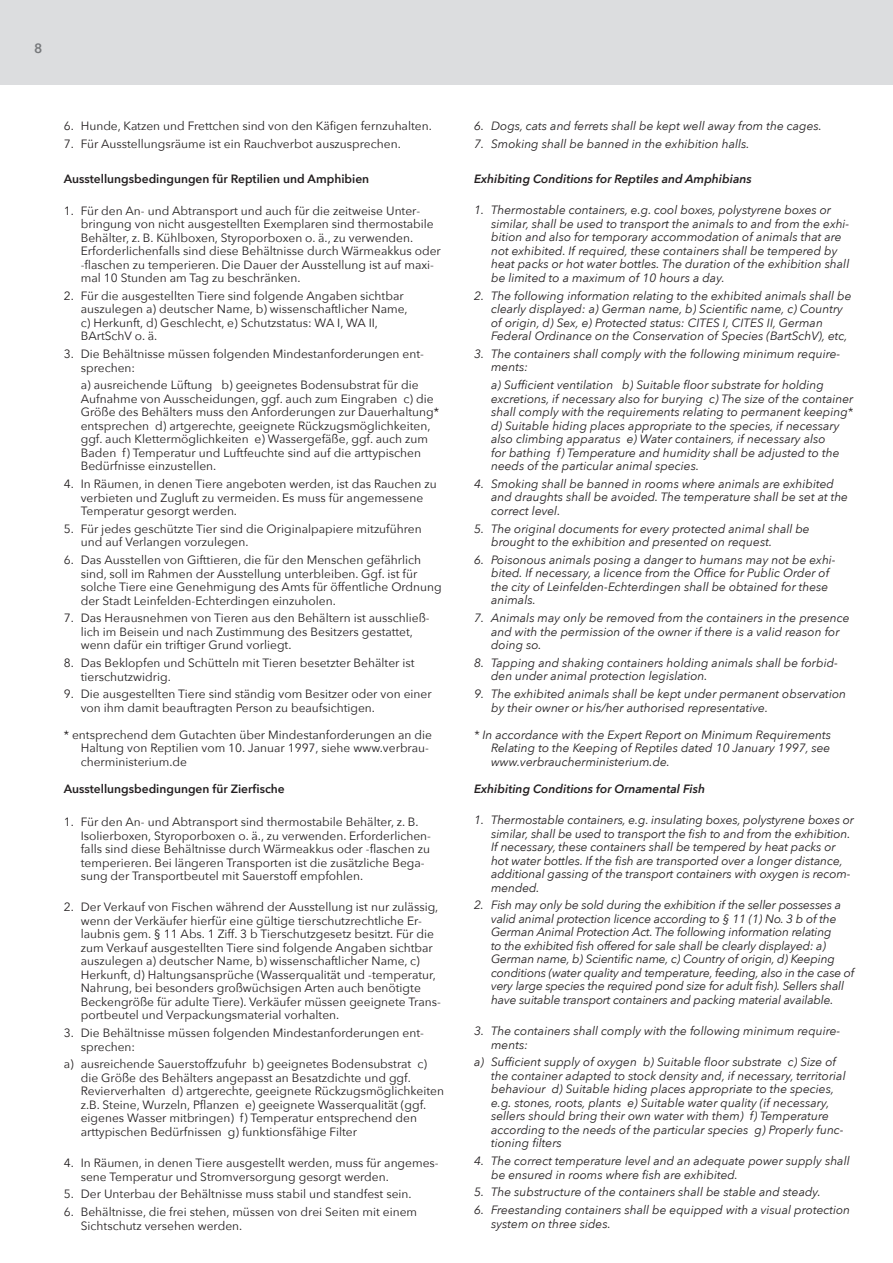
<style>
.page{position:relative;width:893px;height:1263px;background:#fff}
.page>*{position:absolute;margin:0;border:0;box-sizing:border-box;transform-origin:0 0}
.t1{font:600 13.5px "Avenir Next";color:#76787b}
.t2{font:italic 12px/13.5px "Avenir Next";color:#231f20}
.t3{font:12px/13.5px "Avenir Next";color:#231f20}
.t4{font:600 12px "Avenir Next";color:#231f20}
.t5{font:italic 600 12px "Avenir Next";color:#231f20}
</style>
<div class="page">
<div style="left:0;top:0;width:893px;height:85px;background:#dcdddf"></div>
<p class="t1" style="left:34px;top:36px;width:10px">8</p>
<p class="t3" style="left:64px;top:119px;width:370px">6. Hunde, Katzen und Frettchen sind von den Käfigen fernzuhalten.</p>
<p class="t3" style="left:64px;top:136px;width:338px">7. Für Ausstellungsräume ist ein Rauchverbot auszusprechen.</p>
<p class="t4" style="left:64px;top:169px;width:307px">Ausstellungsbedingungen für Reptilien und Amphibien</p>
<p class="t3" style="left:81px;top:203px;width:362px;text-indent:-17px">1. Für den An- und Abtransport und auch für die zeitweise Unter&shy;bringung von nicht ausgestellten Exemplaren sind thermostabile Behälter, z. B. Kühlboxen, Styroporboxen o. ä., zu verwenden.<br>Erforderlichenfalls sind diese Behältnisse durch Wärmeakkus oder -flaschen zu temperieren. Die Dauer der Ausstellung ist auf maxi&shy;mal 10 Stunden am Tag zu beschränken.</p>
<p class="t3" style="left:81px;top:288px;width:328px;text-indent:-17px">2. Für die ausgestellten Tiere sind folgende Angaben sichtbar auszulegen a) deutscher Name, b) wissenschaftlicher Name, c) Herkunft, d) Geschlecht, e) Schutzstatus: WA I, WA II, BArtSchV o. ä.</p>
<p class="t3" style="left:81px;top:347px;width:345px;text-indent:-17px">3. Die Behältnisse müssen folgenden Mindestanforderungen ent&shy;sprechen:</p>
<p class="t3" style="left:81px;top:378px;width:360px">a) ausreichende Lüftung b) geeignetes Bodensubstrat für die Aufnahme von Ausscheidungen, ggf. auch zum Eingraben c) die Größe des Behälters muss den Anforderungen zur Dauerhaltung* entsprechen d) artgerechte, geeignete Rückzugsmöglichkeiten, ggf. auch Klettermöglichkeiten e) Wassergefäße, ggf. auch zum Baden f) Temperatur und Luftfeuchte sind auf die arttypischen Bedürfnisse einzustellen.</p>
<p class="t3" style="left:81px;top:477px;width:357px;text-indent:-17px">4. In Räumen, in denen Tiere angeboten werden, ist das Rauchen zu verbieten und Zugluft zu vermeiden. Es muss für angemessene<br>Temperatur gesorgt werden.</p>
<p class="t3" style="left:81px;top:521px;width:342px;text-indent:-17px">5. Für jedes geschützte Tier sind die Originalpapiere mitzuführen und auf Verlangen vorzulegen.</p>
<p class="t3" style="left:81px;top:553px;width:362px;text-indent:-17px">6. Das Ausstellen von Gifttieren, die für den Menschen gefährlich sind, soll im Rahmen der Ausstellung unterbleiben. Ggf. ist für solche Tiere eine Genehmigung des Amts für öffentliche Ordnung der Stadt Leinfelden-Echterdingen einzuholen.</p>
<p class="t3" style="left:81px;top:611px;width:350px;text-indent:-17px">7. Das Herausnehmen von Tieren aus den Behältern ist ausschließ&shy;lich im Beisein und nach Zustimmung des Besitzers gestattet, wenn dafür ein triftiger Grund vorliegt.</p>
<p class="t3" style="left:81px;top:656px;width:335px;text-indent:-17px">8. Das Beklopfen und Schütteln mit Tieren besetzter Behälter ist tierschutzwidrig.</p>
<p class="t3" style="left:81px;top:687px;width:352px;text-indent:-17px">9. Die ausgestellten Tiere sind ständig vom Besitzer oder von einer von ihm damit beauftragten Person zu beaufsichtigen.</p>
<p class="t3" style="left:81px;top:727px;width:353px;text-indent:-17px">* entsprechend dem Gutachten über Mindestanforderungen an die<br>Haltung von Reptilien vom 10. Januar 1997, siehe www.verbrau&shy;cherministerium.de</p>
<p class="t4" style="left:64px;top:778px;width:222px">Ausstellungsbedingungen für Zierfische</p>
<p class="t3" style="left:81px;top:815px;width:352px;text-indent:-17px">1. Für den An- und Abtransport sind thermostabile Behälter, z. B.<br>Isolierboxen, Styroporboxen o. ä., zu verwenden. Erforderlichen&shy;falls sind diese Behältnisse durch Wärmeakkus oder -flaschen zu temperieren. Bei längeren Transporten ist die zusätzliche Bega&shy;sung der Transportbeutel mit Sauerstoff empfohlen.</p>
<p class="t3" style="left:81px;top:900px;width:362px;text-indent:-17px">2. Der Verkauf von Fischen während der Ausstellung ist nur zulässig, wenn der Verkäufer hierfür eine gültige tierschutzrechtliche Er&shy;laubnis gem. § 11 Abs. 1 Ziff. 3 b Tierschutzgesetz besitzt. Für die zum Verkauf ausgestellten Tiere sind folgende Angaben sichtbar auszulegen a) deutscher Name, b) wissenschaftlicher Name, c)<br>Herkunft, d) Haltungsansprüche (Wasserqualität und -temperatur, Nahrung, bei besonders großwüchsigen Arten auch benötigte Beckengröße für adulte Tiere). Verkäufer müssen geeignete Trans&shy;portbeutel und Verpackungsmaterial vorhalten.</p>
<p class="t3" style="left:81px;top:1026px;width:345px;text-indent:-17px">3. Die Behältnisse müssen folgenden Mindestanforderungen ent&shy;sprechen:</p>
<p class="t3" style="left:81px;top:1057px;width:365px;text-indent:-17px">a) ausreichende Sauerstoffzufuhr b) geeignetes Bodensubstrat c) die Größe des Behälters angepasst an Besatzdichte und ggf.<br>Revierverhalten d) artgerechte, geeignete Rückzugsmöglichkeiten z.B. Steine, Wurzeln, Pflanzen e) geeignete Wasserqualität (ggf. eigenes Wasser mitbringen) f) Temperatur entsprechend den arttypischen Bedürfnissen g) funktionsfähige Filter</p>
<p class="t3" style="left:81px;top:1156px;width:359px;text-indent:-17px">4. In Räumen, in denen Tiere ausgestellt werden, muss für angemes&shy;sene Temperatur und Stromversorgung gesorgt werden.</p>
<p class="t3" style="left:64px;top:1187px;width:349px">5. Der Unterbau der Behältnisse muss stabil und standfest sein.</p>
<p class="t3" style="left:81px;top:1205px;width:338px;text-indent:-17px">6. Behältnisse, die frei stehen, müssen von drei Seiten mit einem<br>Sichtschutz versehen werden.</p>
<p class="t2" style="left:474px;top:118px;width:349px">6. Dogs, cats and ferrets shall be kept well away from the cages.</p>
<p class="t2" style="left:474px;top:136px;width:277px">7. Smoking shall be banned in the exhibition halls.</p>
<p class="t5" style="left:474px;top:169px;width:279px">Exhibiting Conditions for Reptiles and Amphibians</p>
<p class="t2" style="left:491px;top:203px;width:360px;text-indent:-17px">1. Thermostable containers, e.g. cool boxes, polystyrene boxes or similar, shall be used to transport the animals to and from the exhi&shy;bition and also for temporary accommodation of animals that are not exhibited. If required, these containers shall be tempered by heat packs or hot water bottles. The duration of the exhibition shall be limited to a maximum of 10 hours a day.</p>
<p class="t2" style="left:491px;top:288px;width:362px;text-indent:-17px">2. The following information relating to the exhibited animals shall be clearly displayed: a) German name, b) Scientific name, c) Country of origin, d) Sex, e) Protected status: CITES I, CITES II, German Federal Ordinance on the Conservation of Species (BartSchV), etc,</p>
<p class="t2" style="left:491px;top:346px;width:351px;text-indent:-17px">3. The containers shall comply with the following minimum require&shy;ments:</p>
<p class="t2" style="left:491px;top:378px;width:364px">a) Sufficient ventilation b) Suitable floor substrate for holding excretions, if necessary also for burying c) The size of the container shall comply with the requirements relating to permanent keeping* d) Suitable hiding places appropriate to the species, if necessary also climbing apparatus e) Water containers, if necessary also<br>for bathing f) Temperature and humidity shall be adjusted to the needs of the particular animal species.</p>
<p class="t2" style="left:491px;top:476px;width:358px;text-indent:-17px">4. Smoking shall be banned in rooms where animals are exhibited and draughts shall be avoided. The temperature shall be set at the correct level.</p>
<p class="t2" style="left:491px;top:521px;width:320px;text-indent:-17px">5. The original documents for every protected animal shall be brought to the exhibition and presented on request.</p>
<p class="t2" style="left:491px;top:552px;width:346px;text-indent:-17px">6. Poisonous animals posing a danger to humans may not be exhi&shy;bited. If necessary, a licence from the Office for Public Order of the city of Leinfelden-Echterdingen shall be obtained for these animals.</p>
<p class="t2" style="left:491px;top:611px;width:360px;text-indent:-17px">7. Animals may only be removed from the containers in the presence and with the permission of the owner if there is a valid reason for doing so.</p>
<p class="t2" style="left:491px;top:655px;width:348px;text-indent:-17px">8. Tapping and shaking containers holding animals shall be forbid&shy;den under animal protection legislation.</p>
<p class="t2" style="left:491px;top:687px;width:356px;text-indent:-17px">9. The exhibited animals shall be kept under permanent observation by their owner or his/her authorised representative.</p>
<p class="t2" style="left:491px;top:727px;width:342px;text-align:justify;text-indent:-17px">* In accordance with the Expert Report on Minimum Requirements Relating to the Keeping of Reptiles dated 10 January 1997, see www.verbraucherministerium.de.</p>
<p class="t5" style="left:474px;top:778px;width:233px">Exhibiting Conditions for Ornamental Fish</p>
<p class="t2" style="left:491px;top:812px;width:364px;text-indent:-17px">1. Thermostable containers, e.g. insulating boxes, polystyrene boxes or similar, shall be used to transport the fish to and from the exhibition.<br>If necessary, these containers shall be tempered by heat packs or hot water bottles. If the fish are transported over a longer distance, additional gassing of the transport containers with oxygen is recom&shy;mended.</p>
<p class="t2" style="left:491px;top:898px;width:365px;text-indent:-17px">2. Fish may only be sold during the exhibition if the seller possesses a valid animal protection licence according to § 11 (1) No. 3 b of the German Animal Protection Act. The following information relating<br>to the exhibited fish offered for sale shall be clearly displayed: a)<br>German name, b) Scientific name, c) Country of origin, d) Keeping conditions (water quality and temperature, feeding, also in the case of very large species the required pond size for adult fish). Sellers shall have suitable transport containers and packing material available.</p>
<p class="t2" style="left:491px;top:1023px;width:351px;text-indent:-17px">3. The containers shall comply with the following minimum require&shy;ments:</p>
<p class="t2" style="left:491px;top:1055px;width:356px;text-indent:-17px">a) Sufficient supply of oxygen b) Suitable floor substrate c) Size of the container adapted to stock density and, if necessary, territorial behaviour d) Suitable hiding places appropriate to the species, e.g. stones, roots, plants e) Suitable water quality (if necessary, sellers should bring their own water with them) f) Temperature according to the needs of the particular species g) Properly func&shy;tioning filters</p>
<p class="t2" style="left:491px;top:1153px;width:360px;text-indent:-17px">4. The correct temperature level and an adequate power supply shall be ensured in rooms where fish are exhibited.</p>
<p class="t2" style="left:474px;top:1185px;width:348px">5. The substructure of the containers shall be stable and steady.</p>
<p class="t2" style="left:491px;top:1202px;width:361px;text-indent:-17px">6. Freestanding containers shall be equipped with a visual protection system on three sides.</p>
</div>
